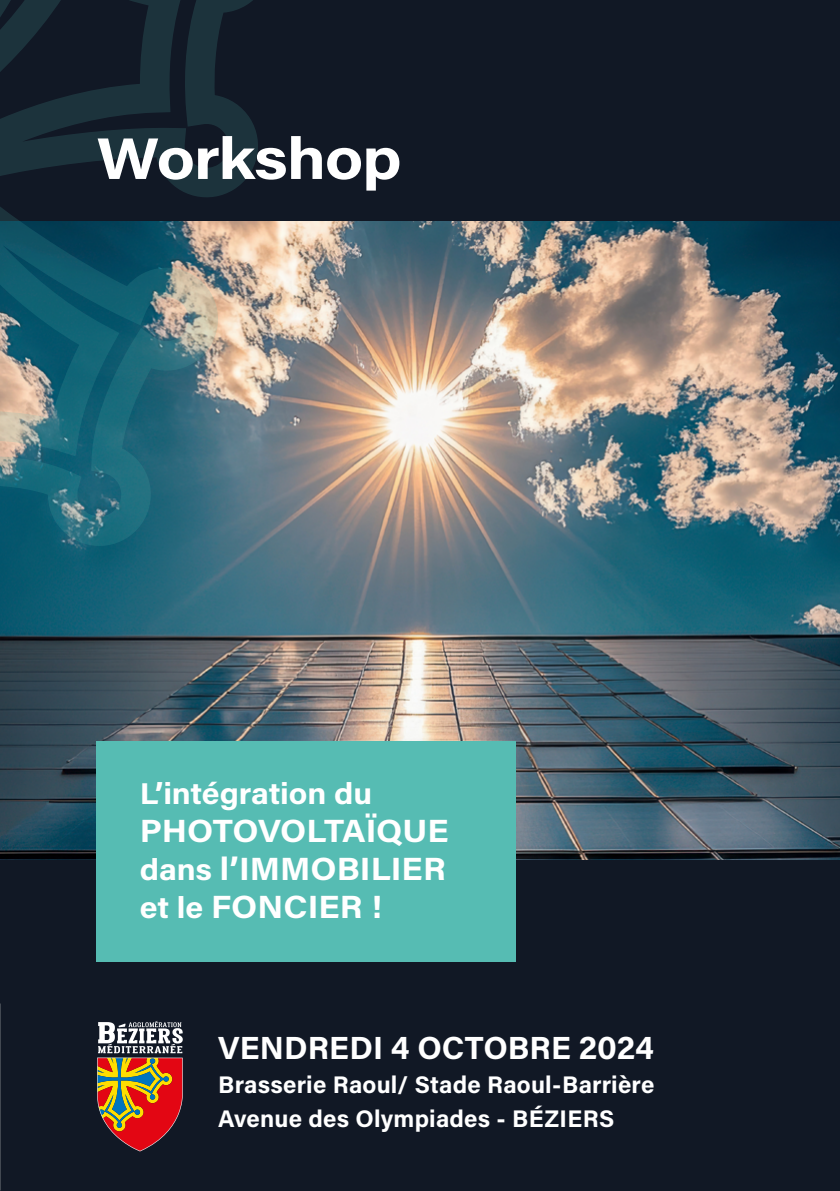
<style>
.page{position:relative;width:840px;height:1191px;background:#fff}
.page>*{position:absolute;margin:0;border:0;box-sizing:border-box;transform-origin:0 0}
.t1{font:700 58.8px "Acumin Pro";letter-spacing:-.02em;color:#fff;scale:1.12 1}
.t2{font:700 32.2px/38px "Acumin Pro";color:#fff;text-align:justify;scale:1.06 1}
.t3{font:700 32px "Acumin Pro";color:#fff}
.t4{font:700 30px "Acumin Pro";letter-spacing:-.005em;color:#fff;scale:1.06 1}
.t5{font:700 24px/34px "Acumin Pro";letter-spacing:.01em;color:#fff}
.s1{font-size:30px}
</style>
<div class="page">
<div style="left:0;top:0;width:839px;height:1191px;background:#111825"></div>
<img style="left:0;top:221px;width:839px;height:638px">
<svg style="left:0;top:0;width:278px;height:553px"></svg>
<div style="left:96px;top:741px;width:419px;height:220px;background:#56bcb3"></div>
<svg style="left:97px;top:1021px;width:86px;height:130px"></svg>
<h1 class="t1" style="left:96px;top:117px;width:274px">Workshop</h1>
<p class="t4" style="left:140px;top:772px;width:220px">L’intégration du</p>
<h2 class="t2" style="left:140px;top:810px;width:292px">PHOTOVOLTAÏQUE <span class="s1">dans</span> l’IMMOBILIER <span class="s1">et le</span> FONCIER !</h2>
<h3 class="t3" style="left:218px;top:1025px;width:437px">VENDREDI 4 OCTOBRE 2024</h3>
<p class="t5" style="left:218px;top:1067px;width:437px">Brasserie Raoul/ Stade Raoul-Barrière<br>Avenue des Olympiades - BÉZIERS</p>
</div>
